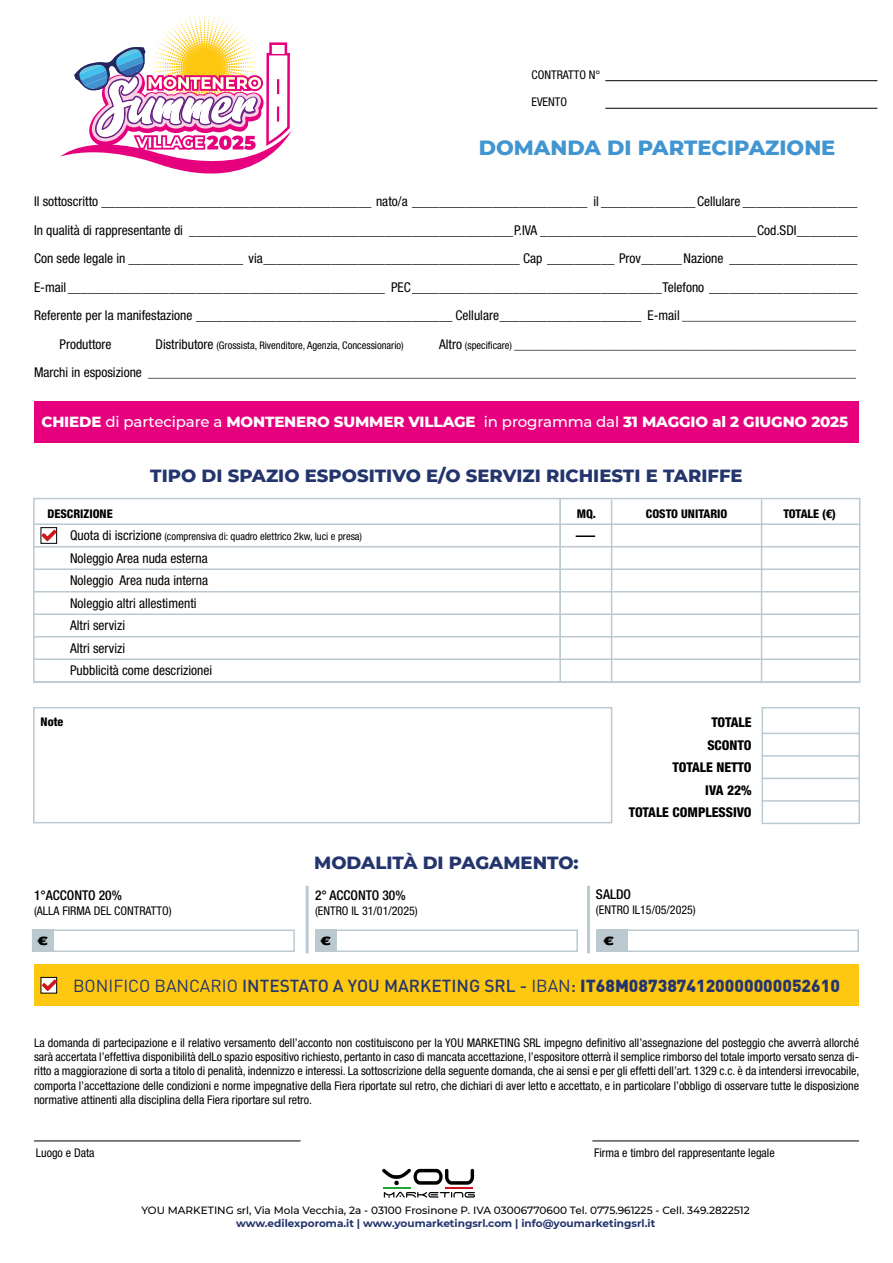
<style>
.page{position:relative;width:893px;height:1263px;background:#fff}
.page>*{position:absolute;margin:0;border:0;box-sizing:border-box;transform-origin:0 0}
.t1{font:800 21px "Montserrat";color:#4195d1}
.t2{font:800 18px "Montserrat";color:#24356d}
.t3{font:500 17.25px "DIN Pro";color:#24356d}
.t4{font:800 15px "Montserrat";letter-spacing:-.01em;color:#fff}
.t5{font:condensed 13.5px/22.5px "Helvetica Neue LT Std";color:#000}
.t6{font:800 condensed 13.5px/22.5px "Helvetica Neue LT Std";color:#000;text-align:right}
.t7{font:500 condensed 13.5px "Helvetica Neue LT Std";color:#000}
.t8{font:condensed 12px/14.4px "Helvetica Neue LT Std";color:#000;text-align:justify}
.t9{font:800 condensed 12px "Helvetica Neue LT Std";color:#000}
.t10{font:900 expanded 12px "Helvetica Neue LT Std";color:#000}
.t11{font:condensed 10.5px "Helvetica Neue LT Std";color:#000}
.t12{font:500 10.5px "Montserrat";color:#000}
.t13{font:700 10.5px "Montserrat";color:#24356d}
.s1{font-size:12px}
.s2{font-size:13.5px}
.s3{font-size:10.5px}
.s4{font-weight:500}
.s5{font-weight:400}
.s6{font-weight:900}
</style>
<div class="page">
<div style="left:33px;top:498px;width:827px;height:185px;border:2px solid #bcc9d1"></div>
<div style="left:33px;top:707px;width:579px;height:116px;border:2px solid #bcc9d1"></div>
<div style="left:762px;top:707px;width:98px;height:117px;border:2px solid #bcc9d1"></div>
<div style="left:34px;top:401px;width:825px;height:41px;background:#e6007d"></div>
<div style="left:34px;top:964px;width:825px;height:42px;background:#fec811"></div>
<svg style="left:382px;top:1169px;width:93px;height:29px"></svg>
<div style="left:41px;top:527px;width:16px;height:17px;border:1px solid #000"></div>
<div style="left:41px;top:977px;width:16px;height:16px;border:1px solid #000"></div>
<hr style="left:34px;top:523px;width:826px;height:2px;background:#bcc9d1">
<hr style="left:762px;top:733px;width:98px;height:1px;background:#bcc9d1">
<hr style="left:34px;top:546px;width:826px;height:1px;background:#bcc9d1">
<hr style="left:762px;top:755px;width:98px;height:2px;background:#bcc9d1">
<hr style="left:34px;top:568px;width:826px;height:2px;background:#bcc9d1">
<hr style="left:762px;top:778px;width:98px;height:1px;background:#bcc9d1">
<hr style="left:34px;top:591px;width:826px;height:1px;background:#bcc9d1">
<hr style="left:762px;top:800px;width:98px;height:2px;background:#bcc9d1">
<hr style="left:34px;top:613px;width:826px;height:2px;background:#bcc9d1">
<hr style="left:34px;top:636px;width:826px;height:1px;background:#bcc9d1">
<hr style="left:34px;top:658px;width:826px;height:2px;background:#bcc9d1">
<hr style="left:34px;top:681px;width:826px;height:2px;background:#bcc9d1">
<hr style="left:559px;top:498px;width:2px;height:185px;background:#bcc9d1">
<hr style="left:611px;top:500px;width:1px;height:183px;background:#bcc9d1">
<hr style="left:761px;top:500px;width:1px;height:183px;background:#bcc9d1">
<div style="left:316px;top:929px;width:21px;height:23px;background:#bcc9d1"></div>
<div style="left:315px;top:929px;width:263px;height:23px;border:2px solid #bcc9d1"></div>
<div style="left:597px;top:929px;width:30px;height:23px;background:#bcc9d1"></div>
<div style="left:596px;top:929px;width:263px;height:23px;border:2px solid #bcc9d1"></div>
<div style="left:33px;top:929px;width:21px;height:23px;background:#bcc9d1"></div>
<div style="left:32px;top:929px;width:263px;height:23px;border:2px solid #bcc9d1"></div>
<hr style="left:587px;top:886px;width:3px;height:67px;background:#bcc9d1">
<hr style="left:306px;top:886px;width:3px;height:67px;background:#bcc9d1">
<hr style="left:34px;top:1141px;width:267px;height:1px;background:#000">
<hr style="left:592px;top:1141px;width:267px;height:1px;background:#000">
<svg style="left:42px;top:979px;width:15px;height:12px"></svg>
<svg style="left:42px;top:530px;width:15px;height:11px"></svg>
<hr style="left:605px;top:80px;width:272px;height:1px;background:#000">
<hr style="left:605px;top:108px;width:272px;height:1px;background:#000">
<svg style="left:576px;top:535px;width:19px;height:2px"></svg>
<svg style="left:60px;top:16px;width:232px;height:158px"></svg>
<p class="t8" style="left:531px;top:67px;width:70px">CONTRATTO N°</p>
<p class="t8" style="left:531px;top:95px;width:37px">EVENTO</p>
<h1 class="t1" style="left:479px;top:132px;width:358px">DOMANDA DI PARTECIPAZIONE</h1>
<p class="t5" style="left:34px;top:190px;width:825px">Il sottoscritto ________________________________________ nato/a __________________________ il ______________Cellulare _________________</p>
<p class="t5" style="left:34px;top:218px;width:825px">In qualità di rappresentante di ________________________________________________P.IVA ________________________________Cod.SDI_________</p>
<p class="t5" style="left:34px;top:247px;width:825px">Con sede legale in _________________ via______________________________________ Cap __________ Prov______Nazione ___________________</p>
<p class="t5" style="left:34px;top:275px;width:825px">E-mail_______________________________________________ PEC_____________________________________Telefono ______________________</p>
<p class="t5" style="left:34px;top:304px;width:823px">Referente per la manifestazione ______________________________________ Cellulare_____________________ E-mail <span class="s1">_____________________________</span></p>
<p class="t5" style="left:60px;top:332px;width:53px">Produttore</p>
<p class="t11" style="left:156px;top:339px;width:250px"><span class="s2">Distributore</span> (Grossista, Rivenditore, Agenzia, Concessionario)</p>
<p class="t8" style="left:439px;top:337px;width:419px"><span class="s2">Altro</span> <span class="s3">(specificare)</span> _________________________________________________________</p>
<p class="t8" style="left:34px;top:366px;width:824px"><span class="s2">Marchi in esposizione</span> ______________________________________________________________________________________________________________________</p>
<p class="t4" style="left:41px;top:410px;width:808px">CHIEDE <span class="s4">di partecipare a</span> MONTENERO SUMMER VILLAGE <span class="s4">in programma dal</span> 31 MAGGIO al 2 GIUGNO 2025</p>
<h2 class="t2" style="left:150px;top:462px;width:594px">TIPO DI SPAZIO ESPOSITIVO E/O SERVIZI RICHIESTI E TARIFFE</h2>
<p class="t9" style="left:48px;top:506px;width:67px">DESCRIZIONE</p>
<p class="t9" style="left:577px;top:506px;width:21px">MQ.</p>
<p class="t9" style="left:646px;top:506px;width:83px">COSTO UNITARIO</p>
<p class="t9" style="left:783px;top:506px;width:54px">TOTALE (€)</p>
<p class="t11" style="left:70px;top:530px;width:294px"><span class="s2">Quota di iscrizione</span> (comprensiva di: quadro elettrico 2kw, luci e presa)</p>
<p class="t5" style="left:70px;top:547px;width:143px">Noleggio Area nuda esterna<br>Noleggio Area nuda interna<br>Noleggio altri allestimenti<br>Altri servizi<br>Altri servizi<br>Pubblicità come descrizionei</p>
<p class="t9" style="left:41px;top:715px;width:24px">Note</p>
<p class="t7" style="left:34px;top:887px;width:89px">1°ACCONTO 20%</p>
<p class="t8" style="left:34px;top:903px;width:139px">(ALLA FIRMA DEL CONTRATTO)</p>
<h2 class="t2" style="left:314px;top:850px;width:266px">MODALITÀ DI PAGAMENTO:</h2>
<p class="t7" style="left:315px;top:887px;width:92px">2° ACCONTO 30%</p>
<p class="t8" style="left:315px;top:903px;width:104px">(ENTRO IL 31/01/2025)</p>
<p class="t6" style="left:629px;top:711px;width:124px">TOTALE<br>SCONTO<br>TOTALE NETTO<br>IVA 22%<br>TOTALE COMPLESSIVO</p>
<p class="t7" style="left:596px;top:886px;width:37px">SALDO</p>
<p class="t8" style="left:596px;top:902px;width:101px">(ENTRO IL15/05/2025)</p>
<p class="t10" style="left:37px;top:932px;width:13px">€</p>
<p class="t10" style="left:320px;top:932px;width:13px">€</p>
<p class="t10" style="left:603px;top:932px;width:13px">€</p>
<h3 class="t3" style="left:73px;top:971px;width:768px"><span class="s5">BONIFICO BANCARIO</span> INTESTATO A YOU MARKETING SRL - <span class="s5">IBAN</span>: <span class="s6">IT68M0873874120000000052610</span></h3>
<p class="t8" style="left:34px;top:1035px;width:827px">La domanda di partecipazione e il relativo versamento dell’acconto non costituiscono per la YOU MARKETING SRL impegno definitivo all’assegnazione del posteggio che avverrà allorché sarà accertata l’effettiva disponibilità delLo spazio espositivo richiesto, pertanto in caso di mancata accettazione, l’espositore otterrà il semplice rimborso del totale importo versato senza di&shy;ritto a maggiorazione di sorta a titolo di penalità, indennizzo e interessi. La sottoscrizione della seguente domanda, che ai sensi e per gli effetti dell’art. 1329 c.c. è da intendersi irrevocabile, comporta l’accettazione delle condizioni e norme impegnative della Fiera riportate sul retro, che dichiari di aver letto e accettato, e in particolare l’obbligo di osservare tutte le disposizione normative attinenti alla disciplina della Fiera riportare sul retro.</p>
<p class="t8" style="left:36px;top:1146px;width:60px">Luogo e Data</p>
<p class="t8" style="left:594px;top:1146px;width:182px">Firma e timbro del rappresentante legale</p>
<p class="t12" style="left:141px;top:1203px;width:610px">YOU MARKETING srl, Via Mola Vecchia, 2a - 03100 Frosinone P. IVA 03006770600 Tel. 0775.961225 - Cell. 349.2822512</p>
<p class="t13" style="left:236px;top:1215px;width:421px">www.edilexporoma.it | www.youmarketingsrl.com | info@youmarketingsrl.it</p>
</div>
